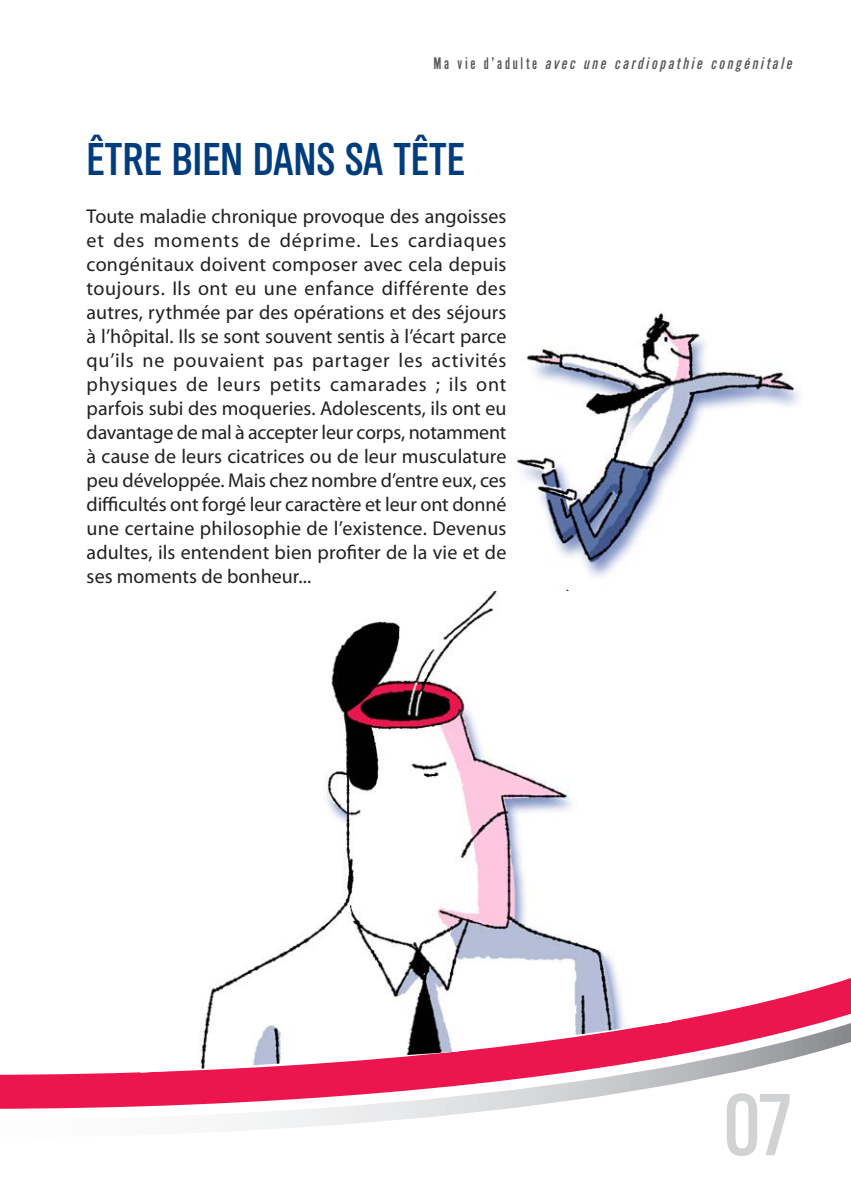
<style>
.page{position:relative;width:851px;height:1191px;background:#fff}
.page>*{position:absolute;margin:0;border:0;box-sizing:border-box;transform-origin:0 0}
.t1{font:84px "Cg Alpin Gth No 3";color:#d1d2d4}
.t2{font:44px "Cg Alpin Gth No 3";color:#013d7d}
.Texte_courant{font:20px/24px "Myriad Pro";letter-spacing:.005em;color:#231f20;text-align:justify}
.t3{font:16px "Cg Alpin Gth No 2 It";letter-spacing:.17em;color:#57585a}
.s1{font-family:"Cg Alpin Gth No 1"}
</style>
<div class="page">
<svg style="left:0;top:1108px;width:511px;height:22px"></svg>
<svg style="left:0;top:978px;width:850px;height:130px"></svg>
<img style="left:125px;top:591px;width:601px;height:479px">
<img style="left:516px;top:313px;width:283px;height:278px">
<p class="t3" style="left:433px;top:54px;width:360px"><span class="s1">Ma vie d’adulte</span> avec une cardiopathie congénitale</p>
<p class="t2" style="left:87px;top:133px;width:379px">ÊTRE BIEN DANS SA TÊTE</p>
<p class="Texte_courant" style="left:87px;top:204px;width:421px">Toute maladie chronique provoque des angoisses et des moments de déprime. Les cardiaques congénitaux doivent composer avec cela depuis toujours. Ils ont eu une enfance différente des autres, rythmée par des opérations et des séjours à l’hôpital. Ils se sont souvent sentis à l’écart parce qu’ils ne pouvaient pas partager les activités physiques de leurs petits camarades ; ils ont parfois subi des moqueries. Adolescents, ils ont eu davantage de mal à accepter leur corps, notamment à cause de leurs cicatrices ou de leur musculature peu développée. Mais chez nombre d’entre eux, ces difficultés ont forgé leur caractère et leur ont donné une certaine philosophie de l’existence. Devenus adultes, ils entendent bien profiter de la vie et de ses moments de bonheur...</p>
<p class="t1" style="left:723px;top:1075px;width:71px">07</p>
</div>
